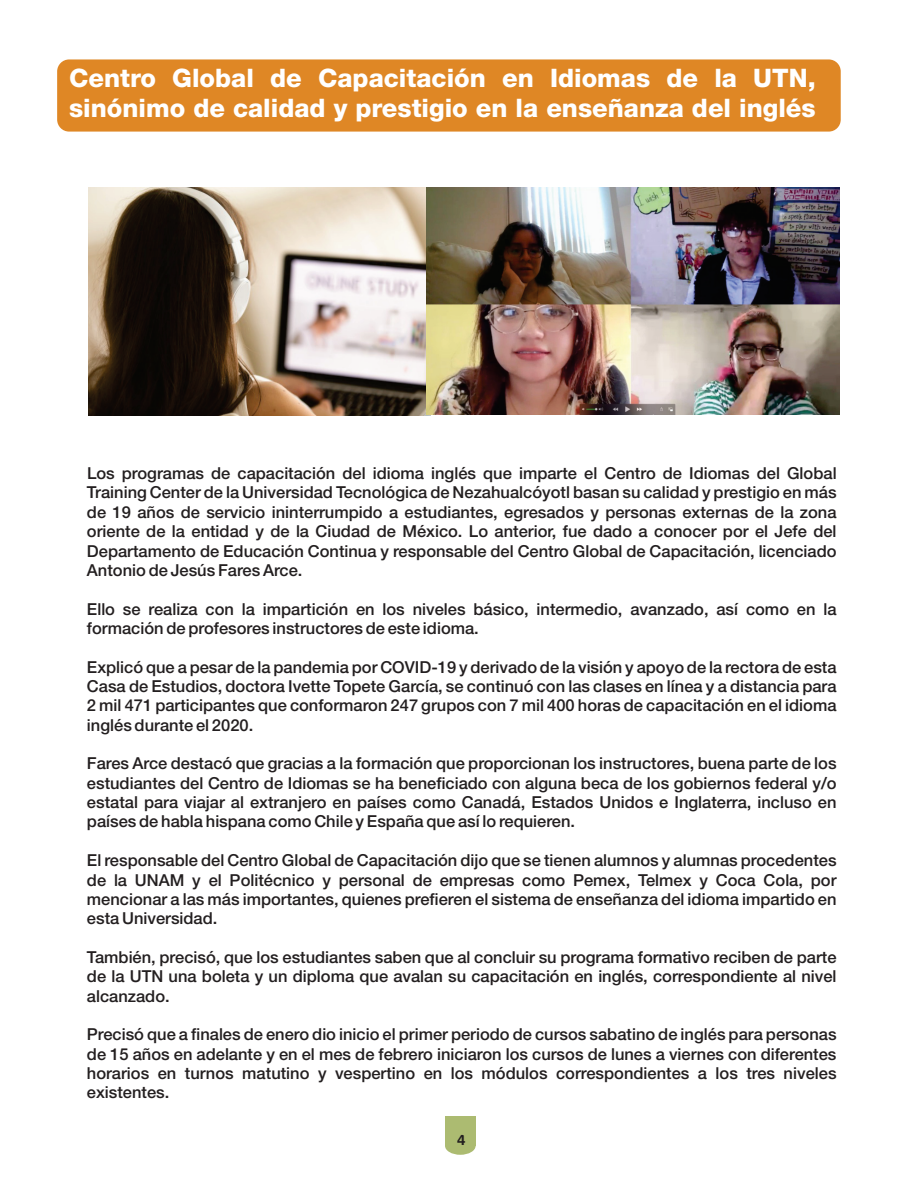
<style>
.page{position:relative;width:918px;height:1188px;background:#fff}
.page>*{position:absolute;margin:0;border:0;box-sizing:border-box;transform-origin:0 0}
.t1{font:800 25.5px/30.3px "Helvetica Neue LT Std";color:#fff}
.t2{font:500 16.5px/19.4px "Helvetica Neue LT Std";color:#231f20;text-align:justify}
.t3{font:15px "Harabara";color:#231f20}
</style>
<div class="page">
<div style="left:57px;top:59px;width:784px;height:73px;background:#df8725;border-radius:12px"></div>
<div style="left:445px;top:1117px;width:31px;height:29px;background:#acbb71"></div>
<div style="left:445px;top:1137px;width:31px;height:18px;background:#acbb71;border-radius:50%"></div>
<img style="left:88px;top:187px;width:339px;height:228px">
<img style="left:427px;top:187px;width:413px;height:228px">
<h1 class="t1" style="left:69px;top:66px;width:748px">Centro Global de Capacitación en Idiomas de la UTN, sinónimo de calidad y prestigio en la enseñanza del inglés</h1>
<p class="t2" style="left:87px;top:466px;width:751px">Los programas de capacitación del idioma inglés que imparte el Centro de Idiomas del Global Training Center de la Universidad Tecnológica de Nezahualcóyotl basan su calidad y prestigio en más de 19 años de servicio ininterrumpido a estudiantes, egresados y personas externas de la zona oriente de la entidad y de la Ciudad de México. Lo anterior, fue dado a conocer por el Jefe del Departamento de Educación Continua y responsable del Centro Global de Capacitación, licenciado Antonio de Jesús Fares Arce.</p>
<p class="t2" style="left:87px;top:601px;width:751px">Ello se realiza con la impartición en los niveles básico, intermedio, avanzado, así como en la formación de profesores instructores de este idioma.</p>
<p class="t2" style="left:87px;top:659px;width:751px">Explicó que a pesar de la pandemia por COVID-19 y derivado de la visión y apoyo de la rectora de esta Casa de Estudios, doctora Ivette Topete García, se continuó con las clases en línea y a distancia para 2 mil 471 participantes que conformaron 247 grupos con 7 mil 400 horas de capacitación en el idioma inglés durante el 2020.</p>
<p class="t2" style="left:87px;top:756px;width:751px">Fares Arce destacó que gracias a la formación que proporcionan los instructores, buena parte de los estudiantes del Centro de Idiomas se ha beneficiado con alguna beca de los gobiernos federal y/o estatal para viajar al extranjero en países como Canadá, Estados Unidos e Inglaterra, incluso en países de habla hispana como Chile y España que así lo requieren.</p>
<p class="t2" style="left:87px;top:853px;width:751px">El responsable del Centro Global de Capacitación dijo que se tienen alumnos y alumnas procedentes de la UNAM y el Politécnico y personal de empresas como Pemex, Telmex y Coca Cola, por mencionar a las más importantes, quienes prefieren el sistema de enseñanza del idioma impartido en esta Universidad.</p>
<p class="t2" style="left:87px;top:950px;width:751px">También, precisó, que los estudiantes saben que al concluir su programa formativo reciben de parte de la UTN una boleta y un diploma que avalan su capacitación en inglés, correspondiente al nivel alcanzado.</p>
<p class="t2" style="left:87px;top:1027px;width:751px">Precisó que a finales de enero dio inicio el primer periodo de cursos sabatino de inglés para personas de 15 años en adelante y en el mes de febrero iniciaron los cursos de lunes a viernes con diferentes horarios en turnos matutino y vespertino en los módulos correspondientes a los tres niveles existentes.</p>
<p class="t3" style="left:457px;top:1132px;width:9px">4</p>
</div>
